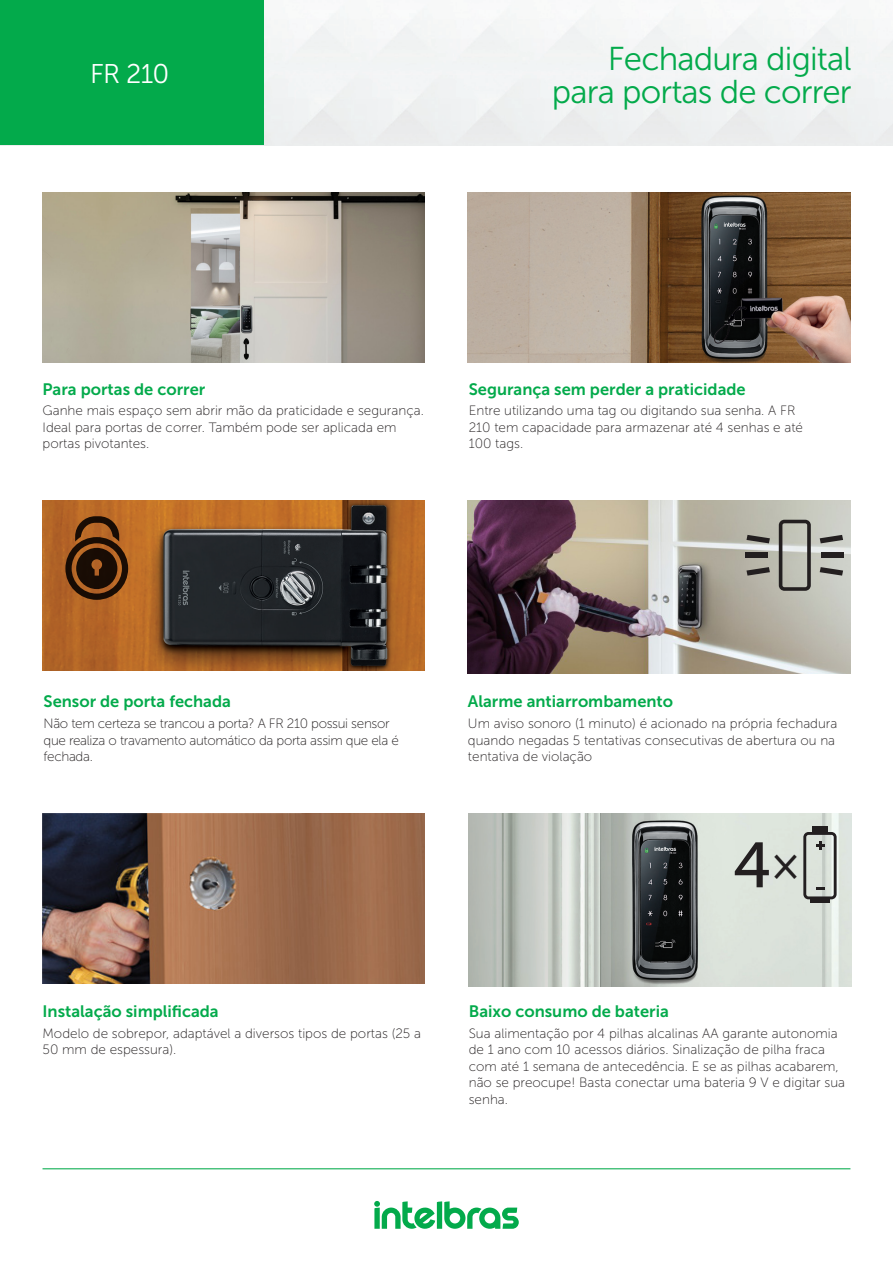
<style>
.page{position:relative;width:893px;height:1263px;background:#fff}
.page>*{position:absolute;margin:0;border:0;box-sizing:border-box;transform-origin:0 0}
.t1{font:63.75px "Museo Sans 500";color:#231f20}
.Nome_da_Família{font:33px/33px "Museo Sans 300";letter-spacing:-.025em;color:#03aa4b;text-align:right}
.Nome_do_Produto{font:27px "Museo Sans 300";color:#fff}
.Sub_título{font:16.5px "Museo Sans 700";color:#03aa4b}
.Texto{font:13.5px/16.5px "Museo Sans 100";color:#231f20}
.Texto-2{font:13.5px/16.5px "Museo Sans 100";letter-spacing:-.025em;color:#231f20}
.s1{font-size:42.9px}
</style>
<div class="page">
<div style="left:0;top:0;width:264px;height:145px;background:#03aa4b"></div>
<hr style="left:43px;top:1168px;width:807px;height:1px;background:#03aa4b">
<svg style="left:374px;top:1201px;width:145px;height:28px"></svg>
<img style="left:468px;top:192px;width:382px;height:170px">
<img style="left:43px;top:814px;width:382px;height:170px">
<img style="left:43px;top:501px;width:382px;height:170px">
<img style="left:469px;top:814px;width:382px;height:173px">
<svg style="left:65px;top:516px;width:63px;height:84px;background:#663815"></svg>
<img style="left:42px;top:192px;width:383px;height:170px">
<hr style="left:810px;top:901px;width:20px;height:2px;background:#231f20">
<svg style="left:803px;top:826px;width:34px;height:76px;background:#adb1ac"></svg>
<div style="left:812px;top:897px;width:17px;height:5px;background:#231f20"></div>
<hr style="left:814px;top:828px;width:13px;height:4px;background:#231f20">
<img style="left:468px;top:501px;width:382px;height:173px">
<svg style="left:779px;top:520px;width:32px;height:71px;background:#96968f"></svg>
<div style="left:745px;top:553px;width:23px;height:5px;background:#231f20"></div>
<svg style="left:746px;top:567px;width:24px;height:9px"></svg>
<svg style="left:746px;top:535px;width:24px;height:8px"></svg>
<div style="left:821px;top:553px;width:23px;height:5px;background:#231f20"></div>
<svg style="left:820px;top:535px;width:23px;height:8px"></svg>
<svg style="left:820px;top:567px;width:23px;height:9px"></svg>
<p class="Nome_do_Produto" style="left:90px;top:59px;width:81px">FR 210</p>
<p class="Nome_da_Família" style="left:552px;top:42px;width:301px">Fechadura digital para portas de correr</p>
<p class="Sub_título" style="left:43px;top:380px;width:164px">Para portas de correr</p>
<p class="Texto" style="left:43px;top:403px;width:383px">Ganhe mais espaço sem abrir mão da praticidade e segurança.<br>Ideal para portas de correr. Também pode ser aplicada em portas pivotantes.</p>
<p class="Sub_título" style="left:469px;top:380px;width:278px">Segurança sem perder a praticidade</p>
<p class="Texto" style="left:469px;top:403px;width:336px">Entre utilizando uma tag ou digitando sua senha. A FR<br>210 tem capacidade para armazenar até 4 senhas e até<br>100 tags.</p>
<p class="Sub_título" style="left:44px;top:692px;width:189px">Sensor de porta fechada</p>
<p class="Texto-2" style="left:44px;top:715px;width:357px">Não tem certeza se trancou a porta? A FR 210 possui sensor que realiza o travamento automático da porta assim que ela é fechada.</p>
<p class="Sub_título" style="left:43px;top:1002px;width:178px">Instalação simplificada</p>
<p class="Texto" style="left:43px;top:1025px;width:380px">Modelo de sobrepor, adaptável a diversos tipos de portas (25 a<br>50 mm de espessura).</p>
<p class="Sub_título" style="left:468px;top:692px;width:207px">Alarme antiarrombamento</p>
<p class="Texto" style="left:468px;top:715px;width:371px">Um aviso sonoro (1 minuto) é acionado na própria fechadura quando negadas 5 tentativas consecutivas de abertura ou na tentativa de violação</p>
<h1 class="t1" style="left:733px;top:830px;width:68px">4<span class="s1">×</span></h1>
<p class="Sub_título" style="left:469px;top:1002px;width:202px">Baixo consumo de bateria</p>
<p class="Texto" style="left:469px;top:1025px;width:378px">Sua alimentação por 4 pilhas alcalinas AA garante autonomia de 1 ano com 10 acessos diários. Sinalização de pilha fraca com até 1 semana de antecedência. E se as pilhas acabarem, não se preocupe! Basta conectar uma bateria 9 V e digitar sua senha.</p>
</div>
